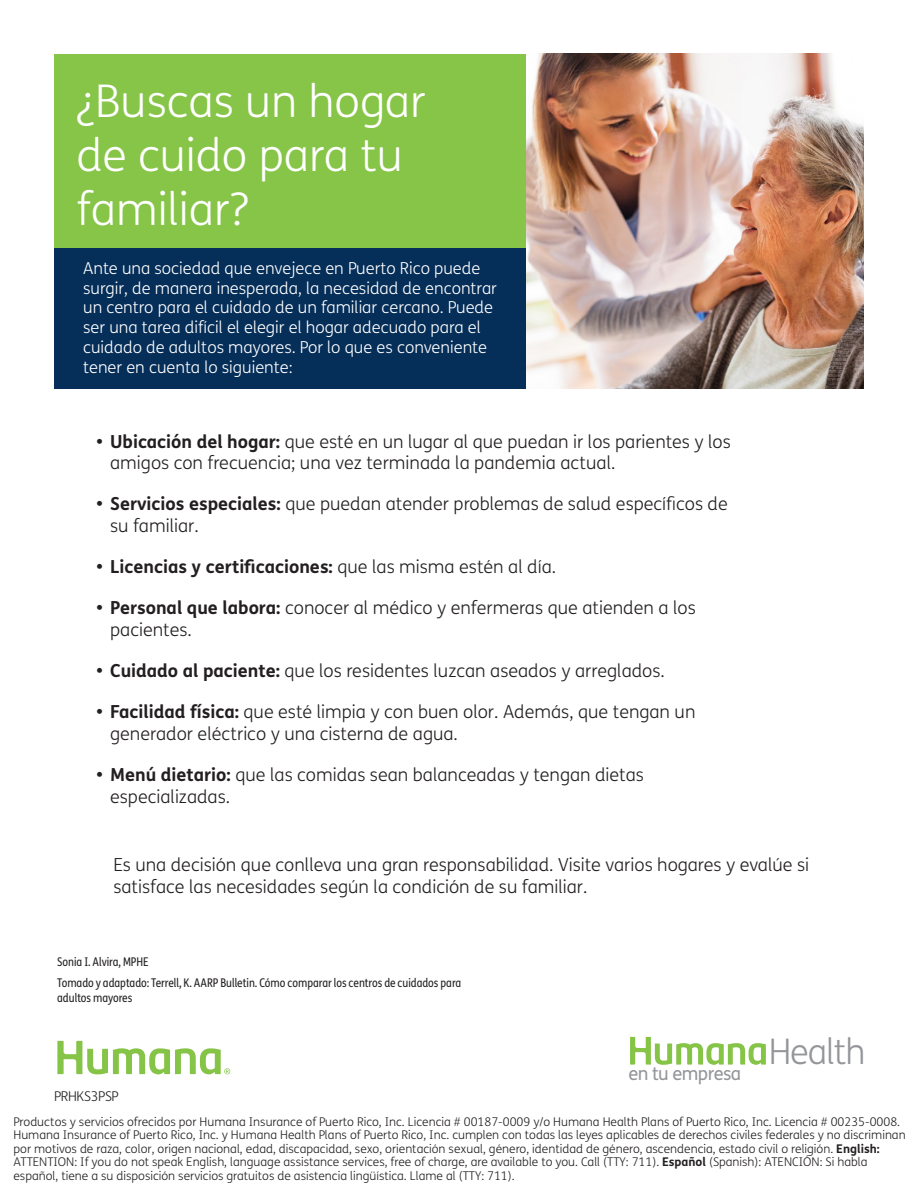
<style>
.page{position:relative;width:918px;height:1188px;background:#fff}
.page>*{position:absolute;margin:0;border:0;box-sizing:border-box;transform-origin:0 0}
.t1{font:300 45px/54px "FS Humana";color:#fff}
.t2{font:300 35.25px "FS Humana";letter-spacing:-.03em;color:#939598}
.t3{font:18.75px "FS Humana";letter-spacing:-.03em;color:#939598}
.t4{font:300 18px/21.6px "FS Humana";color:#231f20}
.t5{font:700 18px "FS Humana";color:#231f20}
.t6{font:300 16.5px/19.8px "FS Humana";color:#fff}
.t7{font:300 13.5px "FS Humana";letter-spacing:-.02em;color:#231f20}
.t8{font:300 12px/13.5px "FS Humana";color:#231f20}
.t9{font:12px/21.6px "FS Humana Condensed";color:#231f20;scale:.95 1}
.s1{font-weight:700}
.s2{font-weight:300}
</style>
<div class="page">
<div style="left:54px;top:54px;width:472px;height:194px;background:#86c547"></div>
<div style="left:54px;top:248px;width:472px;height:141px;background:#052e59"></div>
<svg style="left:57px;top:1041px;width:173px;height:33px"></svg>
<svg style="left:630px;top:1037px;width:136px;height:28px"></svg>
<img style="left:526px;top:54px;width:338px;height:335px">
<h1 class="t1" style="left:76px;top:73px;width:351px">¿Buscas un hogar de cuido para tu familiar?</h1>
<p class="t6" style="left:83px;top:258px;width:415px">Ante una sociedad que envejece en Puerto Rico puede surgir, de manera inesperada, la necesidad de encontrar un centro para el cuidado de un familiar cercano. Puede ser una tarea difícil el elegir el hogar adecuado para el cuidado de adultos mayores. Por lo que es conveniente tener en cuenta lo siguiente:</p>
<h3 class="t4" style="left:110px;top:430px;width:622px;text-indent:-14px"><span class="s1">• Ubicación del hogar:</span> que esté en un lugar al que puedan ir los parientes y los amigos con frecuencia; una vez terminada la pandemia actual.</h3>
<h3 class="t4" style="left:110px;top:493px;width:619px;text-indent:-14px"><span class="s1">• Servicios especiales:</span> que puedan atender problemas de salud específicos de su familiar.</h3>
<h3 class="t5" style="left:97px;top:553px;width:461px">• Licencias y certificaciones: <span class="s2">que las misma estén al día.</span></h3>
<h3 class="t4" style="left:110px;top:597px;width:587px;text-indent:-14px"><span class="s1">• Personal que labora:</span> conocer al médico y enfermeras que atienden a los pacientes.</h3>
<h3 class="t4" style="left:97px;top:660px;width:570px"><span class="s1">• Cuidado al paciente:</span> que los residentes luzcan aseados y arreglados.</h3>
<h3 class="t4" style="left:110px;top:701px;width:587px;text-indent:-14px"><span class="s1">• Facilidad física:</span> que esté limpia y con buen olor. Además, que tengan un generador eléctrico y una cisterna de agua.</h3>
<h3 class="t4" style="left:110px;top:764px;width:535px;text-indent:-14px"><span class="s1">• Menú dietario:</span> que las comidas sean balanceadas y tengan dietas especializadas.</h3>
<h3 class="t4" style="left:113px;top:853px;width:697px">Es una decisión que conlleva una gran responsabilidad. Visite varios hogares y evalúe si satisface las necesidades según la condición de su familiar.</h3>
<p class="t9" style="left:57px;top:951px;width:427px">Sonia I. Alvira, MPHE<br>Tomado y adaptado: Terrell, K. AARP Bulletin. Cómo comparar los centros de cuidados para</p>
<p class="t9" style="left:57px;top:987px;width:81px">adultos mayores</p>
<p class="t7" style="left:54px;top:1087px;width:66px">PRHKS3PSP</p>
<h3 class="t3" style="left:628px;top:1060px;width:114px">en tu empresa</h3>
<h2 class="t2" style="left:769px;top:1028px;width:98px">Health</h2>
<p class="t8" style="left:14px;top:1115px;width:894px">Productos y servicios ofrecidos por Humana Insurance of Puerto Rico, Inc. Licencia # 00187-0009 y/o Humana Health Plans of Puerto Rico, Inc. Licencia # 00235-0008.<br>Humana Insurance of Puerto Rico, Inc. y Humana Health Plans of Puerto Rico, Inc. cumplen con todas las leyes aplicables de derechos civiles federales y no discriminan por motivos de raza, color, origen nacional, edad, discapacidad, sexo, orientación sexual, género, identidad de género, ascendencia, estado civil o religión. <span class="s1">English:<br></span>ATTENTION: If you do not speak English, language assistance services, free of charge, are available to you. Call (TTY: 711). <span class="s1">Español</span> (Spanish): ATENCIÓN: Si habla español, tiene a su disposición servicios gratuitos de asistencia lingüística. Llame al (TTY: 711).</p>
</div>
